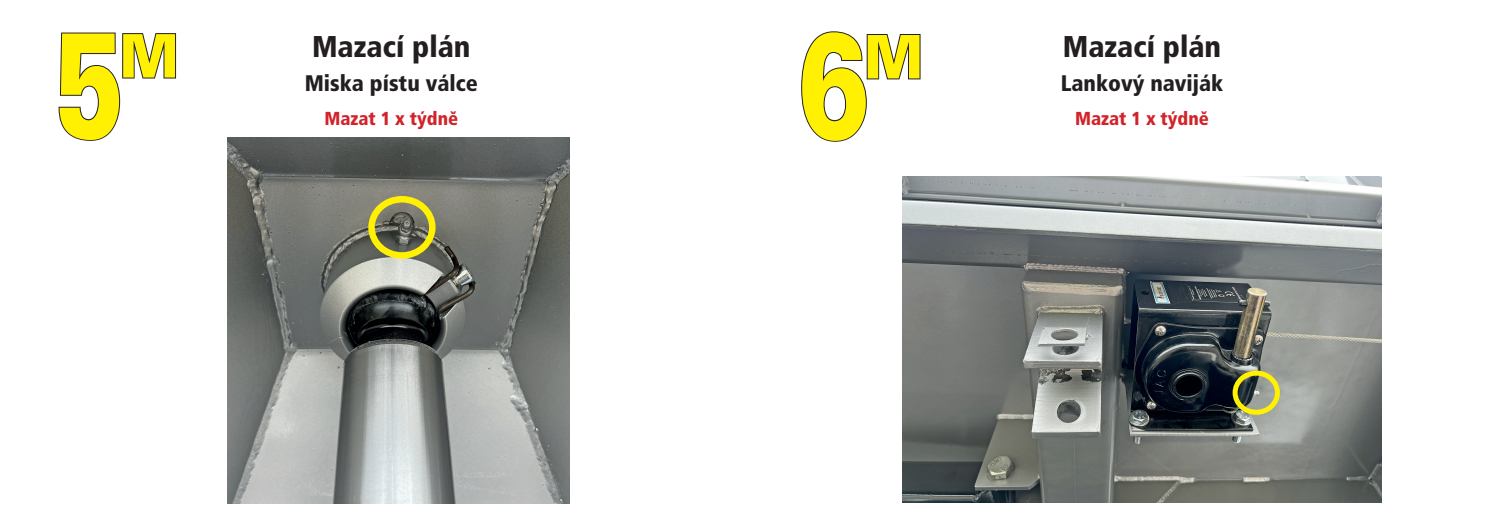
<style>
.page{position:relative;width:1489px;height:525px;background:#fff}
.page>*{position:absolute;margin:0;border:0;box-sizing:border-box;transform-origin:0 0}
.t1{font:150px "USA Black CE";color:#fff101;scale:.7 1}
.t2{font:60px "USA Black CE";color:#fff101}
.t3{font:900 condensed 30px "Frutiger CE";color:#231f20}
.t4{font:900 condensed 22.5px "Frutiger CE";color:#231f20}
.t5{font:900 condensed 18.75px "Frutiger CE";color:#d1232a}
</style>
<div class="page">
<svg style="left:58px;top:32px;width:119px;height:109px"></svg>
<img style="left:228px;top:137px;width:341px;height:366px">
<div style="left:368px;top:196px;width:67px;height:62px;border:6px solid #fff101;border-radius:50%"></div>
<svg style="left:801px;top:31px;width:120px;height:111px"></svg>
<img style="left:902px;top:176px;width:479px;height:326px">
<div style="left:1232px;top:370px;width:47px;height:44px;border:5px solid #fff101;border-radius:50%"></div>
<h1 class="t1" style="left:54px;top:-5px;width:102px">5</h1>
<h2 class="t2" style="left:119px;top:20px;width:61px">M</h2>
<h3 class="t3" style="left:312px;top:30px;width:160px">Mazací plán</h3>
<p class="t4" style="left:305px;top:71px;width:174px">Miska pístu válce</p>
<p class="t5" style="left:324px;top:108px;width:135px">Mazat 1 x týdně</p>
<h1 class="t1" style="left:798px;top:-5px;width:102px">6</h1>
<h2 class="t2" style="left:863px;top:21px;width:61px">M</h2>
<h3 class="t3" style="left:1062px;top:30px;width:160px">Mazací plán</h3>
<p class="t4" style="left:1060px;top:71px;width:164px">Lankový naviják</p>
<p class="t5" style="left:1074px;top:108px;width:135px">Mazat 1 x týdně</p>
</div>
